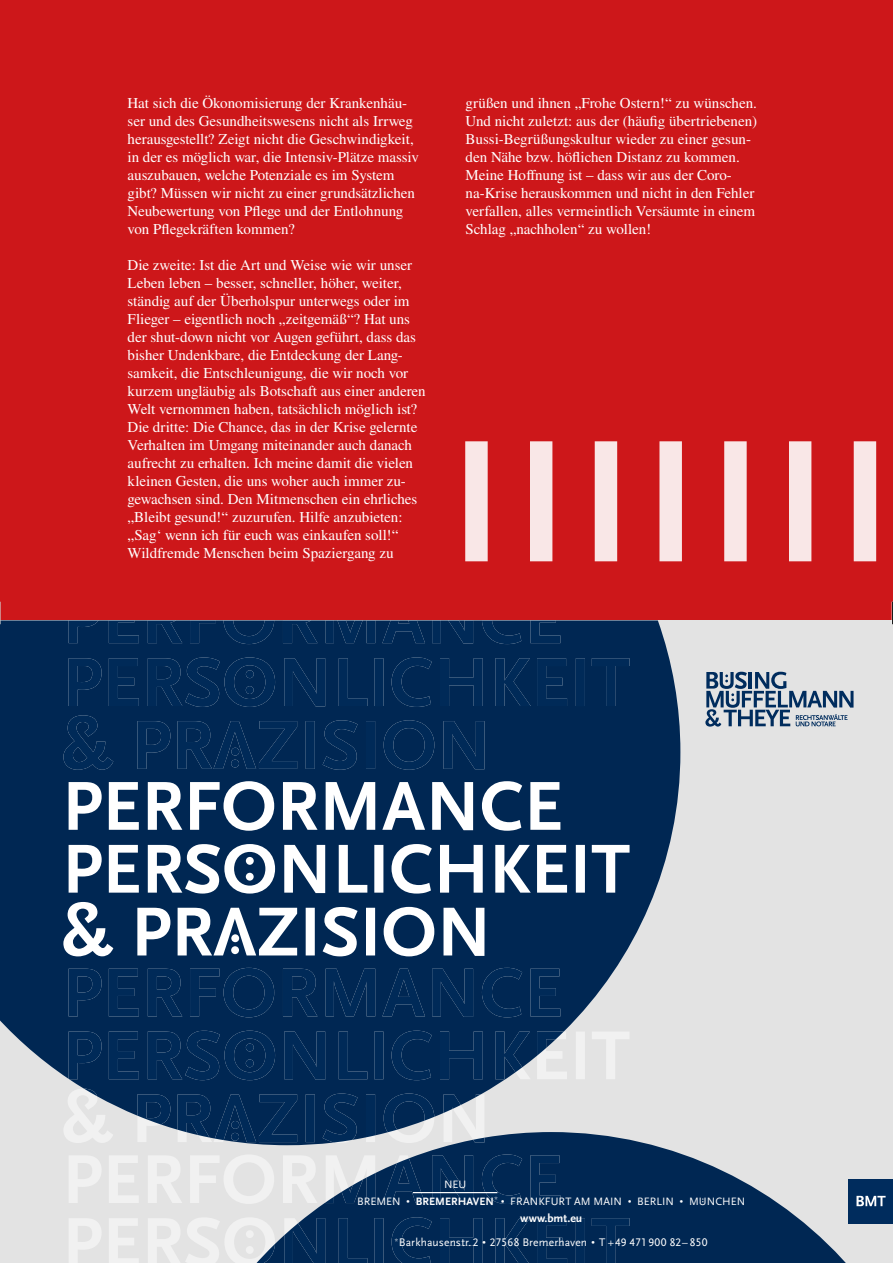
<style>
.page{position:relative;width:893px;height:1263px;background:#cd171a}
.page>*{position:absolute;margin:0;border:0;box-sizing:border-box;transform-origin:0 0}
.t1{font:15px/18px "Nimbus Rom No 9 L";color:#fff}
.t2{font:700 11.85px "Scala Sans";color:#fff}
.t3{font:11.55px "Scala Sans";letter-spacing:.01em;color:#fff}
.t4{font:11.25px "Scala Sans";letter-spacing:.005em;color:#fff}
.s1{font-weight:700}
.s2{font-family:"Scala Sans Caps"}
</style>
<div class="page">
<div style="left:0;top:620px;width:893px;height:643px;background:#e3e3e3"></div>
<svg style="left:276px;top:1145px;width:581px;height:118px;fill:#002753"></svg>
<svg style="left:69px;top:1217px;width:561px;height:46px"></svg>
<svg style="left:69px;top:1154px;width:491px;height:50px"></svg>
<svg style="left:0;top:620px;width:680px;height:525px;fill:#002753"></svg>
<svg style="left:69px;top:620px;width:491px;height:24px;background:#082f5a"></svg>
<svg style="left:69px;top:657px;width:561px;height:50px;background:#032b57"></svg>
<svg style="left:63px;top:715px;width:421px;height:55px;background:#032b57"></svg>
<svg style="left:69px;top:968px;width:491px;height:49px;background:#042b58"></svg>
<svg style="left:69px;top:1031px;width:561px;height:49px"></svg>
<svg style="left:63px;top:1088px;width:421px;height:55px"></svg>
<div style="left:848px;top:1179px;width:45px;height:44px;background:#002c5d"></div>
<svg style="left:856px;top:1196px;width:30px;height:10px"></svg>
<hr style="left:413px;top:1192px;width:84px;height:1px;background:#fff">
<svg style="left:705px;top:672px;width:148px;height:55px"></svg>
<svg style="left:69px;top:781px;width:491px;height:50px;background:#7287a0"></svg>
<svg style="left:69px;top:844px;width:561px;height:49px;background:#6f859e"></svg>
<svg style="left:63px;top:902px;width:421px;height:54px;background:#677e98"></svg>
<svg style="left:0;top:602px;width:1px;height:22px"></svg>
<svg style="left:892px;top:602px;width:1px;height:22px"></svg>
<div style="left:465px;top:441px;width:23px;height:120px;background:#f9e7e7"></div>
<div style="left:530px;top:441px;width:22px;height:120px;background:#f9e7e7"></div>
<div style="left:595px;top:441px;width:22px;height:120px;background:#f9e7e7"></div>
<div style="left:659px;top:441px;width:23px;height:120px;background:#f9e7e7"></div>
<div style="left:724px;top:441px;width:23px;height:120px;background:#f9e7e7"></div>
<div style="left:789px;top:441px;width:22px;height:120px;background:#f9e7e7"></div>
<div style="left:854px;top:441px;width:22px;height:120px;background:#f9e7e7"></div>
<hr style="left:892px;top:441px;width:1px;height:120px;background:#fff">
<p class="t1" style="left:128px;top:93px;width:293px">Hat sich die Ökonomisierung der Krankenhäu&shy;ser und des Gesundheitswesens nicht als Irrweg herausgestellt? Zeigt nicht die Geschwindigkeit, in der es möglich war, die Intensiv-Plätze massiv auszubauen, welche Potenziale es im System gibt? Müssen wir nicht zu einer grundsätzlichen Neubewertung von Pflege und der Entlohnung von Pflegekräften kommen?</p>
<p class="t1" style="left:128px;top:255px;width:300px">Die zweite: Ist die Art und Weise wie wir unser Leben leben – besser, schneller, höher, weiter, ständig auf der Überholspur unterwegs oder im Flieger – eigentlich noch „zeitgemäß“? Hat uns der shut-down nicht vor Augen geführt, dass das bisher Undenkbare, die Entdeckung der Lang&shy;samkeit, die Entschleunigung, die wir noch vor kurzem ungläubig als Botschaft aus einer anderen Welt vernommen haben, tatsächlich möglich ist?<br>Die dritte: Die Chance, das in der Krise gelernte Verhalten im Umgang miteinander auch danach aufrecht zu erhalten. Ich meine damit die vielen kleinen Gesten, die uns woher auch immer zu&shy;gewachsen sind. Den Mitmenschen ein ehrliches „Bleibt gesund!“ zuzurufen. Hilfe anzubieten: „Sag‘ wenn ich für euch was einkaufen soll!“ Wildfremde Menschen beim Spaziergang zu</p>
<p class="t1" style="left:466px;top:93px;width:293px">grüßen und ihnen „Frohe Ostern!“ zu wünschen.<br>Und nicht zuletzt: aus der (häufig übertriebenen)<br>Bussi-Begrüßungskultur wieder zu einer gesun&shy;den Nähe bzw. höflichen Distanz zu kommen.<br>Meine Hoffnung ist – dass wir aus der Coro&shy;na-Krise herauskommen und nicht in den Fehler verfallen, alles vermeintlich Versäumte in einem Schlag „nachholen“ zu wollen!</p>
<p class="t4" style="left:444px;top:1178px;width:24px">NEU</p>
<p class="t4" style="left:357px;top:1195px;width:389px">BREMEN • <span class="s1">BREMERHAVEN</span><sup>*</sup> • FRANKFURT AM MAIN • BERLIN • MUNCHEN</p>
<p class="t2" style="left:520px;top:1211px;width:64px">www.bmt.eu</p>
<p class="t3" style="left:395px;top:1236px;width:314px"><sup>*</sup>Barkhausenstr. <span class="s2">2</span> • <span class="s2">27568</span> Bremerhaven • T +<span class="s2">49 471 900 82– 850</span></p>
</div>
